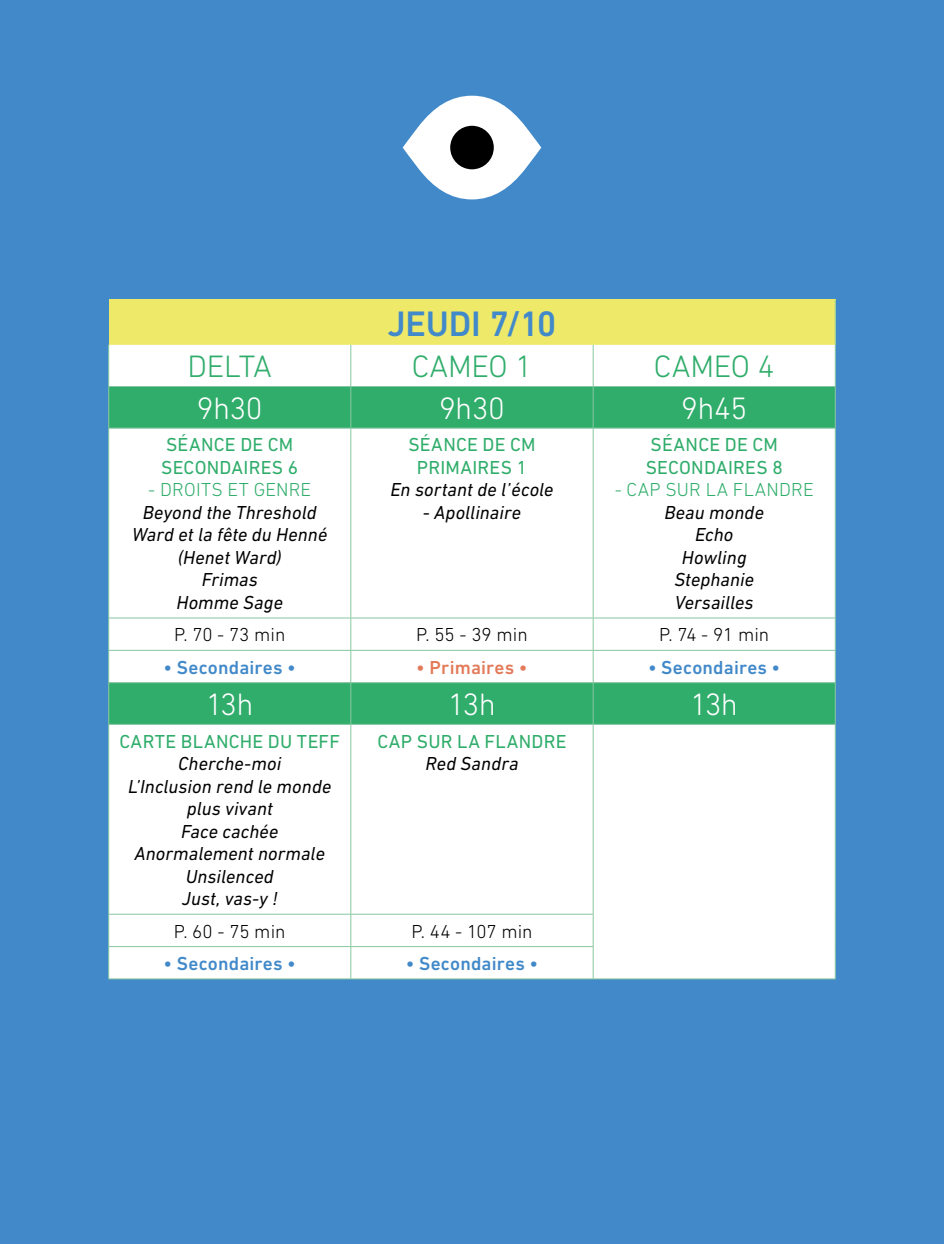
<style>
.page{position:relative;width:944px;height:1244px;background:#4189c9}
.page>*{position:absolute;margin:0;border:0;box-sizing:border-box;transform-origin:0 0}
.t1{font:500 36px "DIN Next LT Pro";letter-spacing:-.005em;color:#4189c9}
.t2{font:300 31.5px "DIN Next LT Pro";letter-spacing:-.015em;color:#fff}
.t3{font:300 31.5px "DIN Next LT Pro";letter-spacing:-.01em;color:#30ad6b}
.t4{font:italic 19.12px/22.5px "DIN Next LT Pro";letter-spacing:.005em;color:#000;text-align:center}
.t5{font:19.12px/22.5px "DIN Next LT Pro";letter-spacing:.015em;color:#30ad6b}
.t6{font:500 19.12px "DIN Next LT Pro";letter-spacing:.01em;color:#4189c9}
.t7{font:300 19.12px "DIN Next LT Pro";color:#000}
.t8{font:300 19.12px "DIN Next LT Pro";letter-spacing:.01em;color:#30ad6b}
.t9{font:500 19.12px "DIN Next LT Pro";letter-spacing:.01em;color:#e37a59}
</style>
<div class="page">
<div style="left:109px;top:300px;width:726px;height:45px;background:#efe96a"></div>
<div style="left:109px;top:345px;width:726px;height:633px;background:#fff"></div>
<svg style="left:109px;top:387px;width:726px;height:337px;background:#cbeada"></svg>
<hr style="left:835px;top:300px;width:1px;height:45px;background:#88c7a1">
<hr style="left:108px;top:682px;width:243px;height:1px;background:#88c7a1">
<hr style="left:108px;top:683px;width:1px;height:41px;background:#88c7a1">
<hr style="left:108px;top:724px;width:243px;height:1px;background:#88c7a1">
<hr style="left:351px;top:682px;width:242px;height:1px;background:#88c7a1">
<hr style="left:350px;top:683px;width:1px;height:41px;background:#88c7a1">
<hr style="left:351px;top:724px;width:242px;height:1px;background:#88c7a1">
<hr style="left:593px;top:682px;width:243px;height:1px;background:#88c7a1">
<hr style="left:593px;top:683px;width:1px;height:41px;background:#88c7a1">
<hr style="left:835px;top:683px;width:1px;height:41px;background:#88c7a1">
<hr style="left:593px;top:724px;width:243px;height:1px;background:#88c7a1">
<hr style="left:108px;top:386px;width:243px;height:1px;background:#88c7a1">
<hr style="left:108px;top:387px;width:1px;height:41px;background:#88c7a1">
<hr style="left:108px;top:428px;width:243px;height:1px;background:#88c7a1">
<hr style="left:351px;top:386px;width:242px;height:1px;background:#88c7a1">
<hr style="left:350px;top:387px;width:1px;height:41px;background:#88c7a1">
<hr style="left:351px;top:428px;width:242px;height:1px;background:#88c7a1">
<hr style="left:593px;top:386px;width:243px;height:1px;background:#88c7a1">
<hr style="left:593px;top:387px;width:1px;height:41px;background:#88c7a1">
<hr style="left:835px;top:387px;width:1px;height:41px;background:#88c7a1">
<hr style="left:593px;top:428px;width:243px;height:1px;background:#88c7a1">
<hr style="left:108px;top:345px;width:1px;height:41px;background:#88c7a1">
<hr style="left:350px;top:345px;width:1px;height:41px;background:#88c7a1">
<hr style="left:593px;top:345px;width:1px;height:41px;background:#88c7a1">
<hr style="left:835px;top:345px;width:1px;height:41px;background:#88c7a1">
<hr style="left:108px;top:428px;width:1px;height:190px;background:#88c7a1">
<hr style="left:350px;top:428px;width:1px;height:190px;background:#88c7a1">
<hr style="left:593px;top:428px;width:1px;height:190px;background:#88c7a1">
<hr style="left:835px;top:428px;width:1px;height:190px;background:#88c7a1">
<hr style="left:108px;top:617px;width:243px;height:1px;background:#88c7a1">
<hr style="left:108px;top:618px;width:1px;height:32px;background:#88c7a1">
<hr style="left:351px;top:617px;width:242px;height:1px;background:#88c7a1">
<hr style="left:350px;top:618px;width:1px;height:32px;background:#88c7a1">
<hr style="left:593px;top:617px;width:243px;height:1px;background:#88c7a1">
<hr style="left:593px;top:618px;width:1px;height:32px;background:#88c7a1">
<hr style="left:835px;top:618px;width:1px;height:32px;background:#88c7a1">
<hr style="left:108px;top:650px;width:243px;height:1px;background:#88c7a1">
<hr style="left:108px;top:650px;width:1px;height:32px;background:#88c7a1">
<hr style="left:351px;top:650px;width:242px;height:1px;background:#88c7a1">
<hr style="left:350px;top:650px;width:1px;height:32px;background:#88c7a1">
<hr style="left:593px;top:650px;width:243px;height:1px;background:#88c7a1">
<hr style="left:593px;top:650px;width:1px;height:32px;background:#88c7a1">
<hr style="left:835px;top:650px;width:1px;height:32px;background:#88c7a1">
<hr style="left:108px;top:724px;width:1px;height:190px;background:#88c7a1">
<hr style="left:350px;top:724px;width:1px;height:190px;background:#88c7a1">
<hr style="left:593px;top:724px;width:1px;height:190px;background:#88c7a1">
<hr style="left:835px;top:724px;width:1px;height:190px;background:#88c7a1">
<hr style="left:108px;top:914px;width:243px;height:1px;background:#88c7a1">
<hr style="left:108px;top:914px;width:1px;height:32px;background:#88c7a1">
<hr style="left:351px;top:914px;width:242px;height:1px;background:#88c7a1">
<hr style="left:350px;top:914px;width:1px;height:32px;background:#88c7a1">
<hr style="left:593px;top:914px;width:1px;height:32px;background:#88c7a1">
<hr style="left:835px;top:914px;width:1px;height:32px;background:#88c7a1">
<hr style="left:108px;top:946px;width:243px;height:1px;background:#88c7a1">
<hr style="left:108px;top:947px;width:1px;height:31px;background:#88c7a1">
<hr style="left:351px;top:946px;width:242px;height:1px;background:#88c7a1">
<hr style="left:350px;top:947px;width:1px;height:31px;background:#88c7a1">
<hr style="left:593px;top:947px;width:1px;height:31px;background:#88c7a1">
<hr style="left:835px;top:946px;width:1px;height:32px;background:#88c7a1">
<hr style="left:108px;top:978px;width:243px;height:1px;background:#88c7a1">
<hr style="left:351px;top:978px;width:242px;height:1px;background:#88c7a1">
<hr style="left:593px;top:978px;width:243px;height:1px;background:#88c7a1">
<svg style="left:403px;top:96px;width:138px;height:103px"></svg>
<div style="left:450px;top:126px;width:44px;height:43px;background:#000;border-radius:50%"></div>
<h1 class="t1" style="left:387px;top:303px;width:171px">JEUDI 7/10</h1>
<h2 class="t3" style="left:188px;top:349px;width:86px">DELTA</h2>
<h2 class="t3" style="left:412px;top:349px;width:122px">CAMEO 1</h2>
<h2 class="t3" style="left:654px;top:349px;width:122px">CAMEO 4</h2>
<h2 class="t2" style="left:197px;top:390px;width:67px">9h30</h2>
<h2 class="t2" style="left:439px;top:390px;width:67px">9h30</h2>
<h2 class="t2" style="left:681px;top:390px;width:68px">9h45</h2>
<p class="t5" style="left:161px;top:433px;width:138px">SÉANCE DE CM<br>SECONDAIRES 6</p>
<p class="t8" style="left:148px;top:479px;width:165px">- DROITS ET GENRE</p>
<p class="t4" style="left:132px;top:501px;width:197px">Beyond the Threshold<br>Ward et la fête du Henné (Henet Ward)<br>Frimas<br>Homme Sage</p>
<p class="t5" style="left:646px;top:433px;width:138px">SÉANCE DE CM<br>SECONDAIRES 8</p>
<p class="t8" style="left:615px;top:479px;width:200px">- CAP SUR LA FLANDRE</p>
<p class="t4" style="left:664px;top:501px;width:101px">Beau monde<br>Echo<br>Howling<br>Stephanie<br>Versailles</p>
<p class="t5" style="left:408px;top:433px;width:129px;text-align:center">SÉANCE DE CM<br>PRIMAIRES 1</p>
<p class="t4" style="left:390px;top:478px;width:165px">En sortant de l’école</p>
<p class="t4" style="left:423px;top:501px;width:100px">- Apollinaire</p>
<p class="t7" style="left:174px;top:624px;width:113px">P. 70 - 73 min</p>
<p class="t7" style="left:416px;top:624px;width:113px">P. 55 - 39 min</p>
<p class="t7" style="left:659px;top:624px;width:112px">P. 74 - 91 min</p>
<p class="t6" style="left:164px;top:656px;width:134px">• Secondaires •</p>
<p class="t9" style="left:416px;top:656px;width:113px">• Primaires •</p>
<p class="t6" style="left:648px;top:656px;width:134px">• Secondaires •</p>
<h2 class="t2" style="left:206px;top:686px;width:49px">13h</h2>
<h2 class="t2" style="left:448px;top:686px;width:49px">13h</h2>
<h2 class="t2" style="left:691px;top:686px;width:49px">13h</h2>
<p class="t5" style="left:119px;top:730px;width:222px">CARTE BLANCHE DU TEFF</p>
<p class="t4" style="left:128px;top:752px;width:205px">Cherche-moi<br>L’Inclusion rend le monde plus vivant<br>Face cachée<br>Anormalement normale<br>Unsilenced<br>Just, vas-y !</p>
<p class="t5" style="left:378px;top:729px;width:190px">CAP SUR LA FLANDRE</p>
<p class="t4" style="left:425px;top:752px;width:95px">Red Sandra</p>
<p class="t7" style="left:174px;top:920px;width:113px">P. 60 - 75 min</p>
<p class="t7" style="left:411px;top:920px;width:123px">P. 44 - 107 min</p>
<p class="t6" style="left:164px;top:952px;width:134px">• Secondaires •</p>
<p class="t6" style="left:406px;top:952px;width:134px">• Secondaires •</p>
</div>
